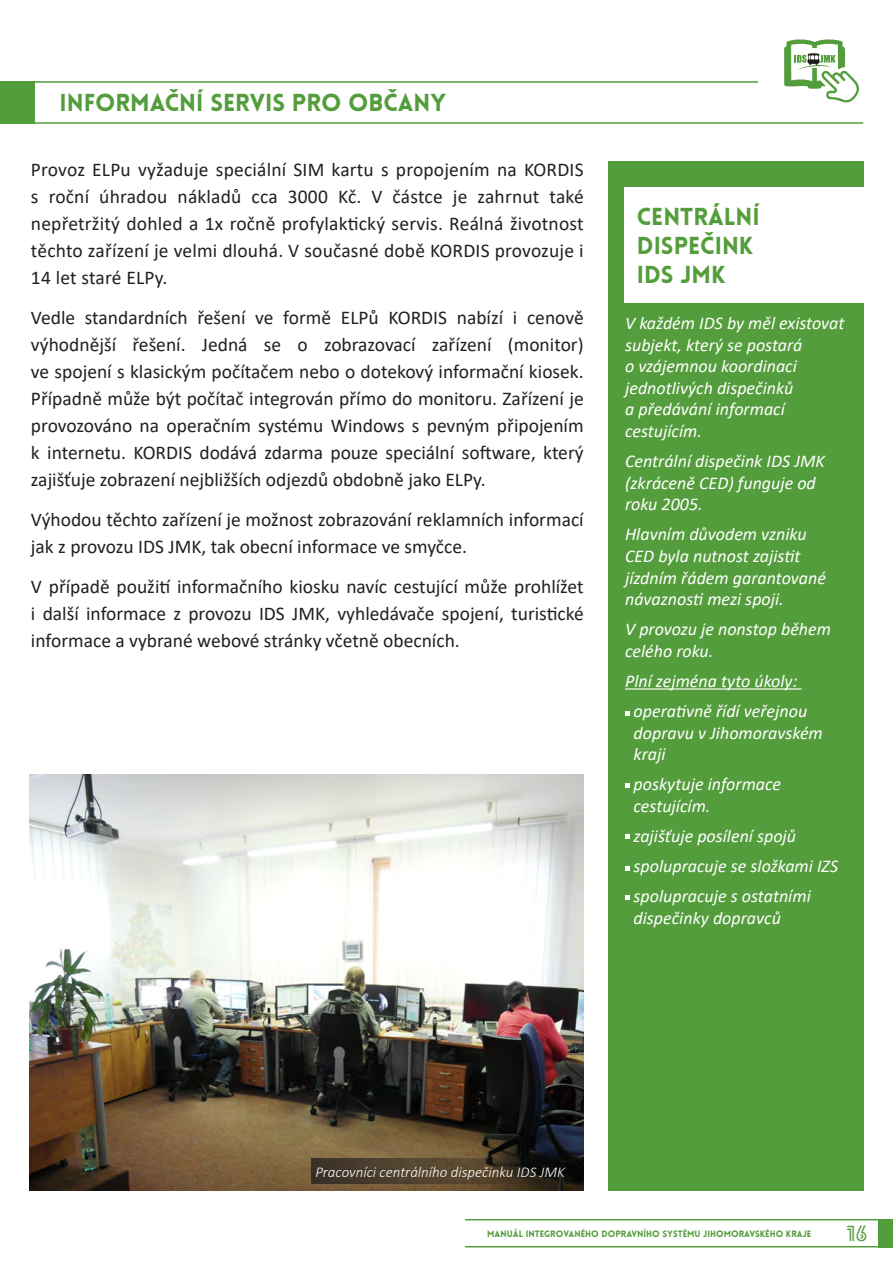
<style>
.page{position:relative;width:893px;height:1263px;background:#fff}
.page>*{position:absolute;margin:0;border:0;box-sizing:border-box;transform-origin:0 0}
.t1{font:900 24px "Lovelo";color:#549d3c}
.t2{font:700 21px "Lovelo Line";color:#549d3c}
.t3{font:19.5px/27px "Calibri";color:#231f20;text-align:justify}
.t4{font:italic 18px/21.6px "Calibri";color:#fff}
.t5{font:italic 300 15px "Calibri";color:#fff}
.t6{font:900 9px "Lovelo";color:#549d3c}
</style>
<div class="page">
<hr style="left:30px;top:122px;width:833px;height:2px;background:#549d3c">
<hr style="left:30px;top:81px;width:728px;height:2px;background:#549d3c">
<div style="left:0;top:81px;width:34px;height:43px;background:#549d3c"></div>
<svg style="left:784px;top:39px;width:75px;height:64px"></svg>
<hr style="left:465px;top:1246px;width:419px;height:1px;background:#549d3c">
<hr style="left:465px;top:1219px;width:419px;height:1px;background:#549d3c">
<div style="left:878px;top:1219px;width:15px;height:28px;background:#549d3c"></div>
<img style="left:30px;top:775px;width:554px;height:416px">
<div style="left:608px;top:162px;width:255px;height:1029px;background:#549d3c"></div>
<div style="left:624px;top:187px;width:239px;height:116px;background:#fff"></div>
<hr style="left:625px;top:688px;width:177px;height:1px;background:#fff">
<svg style="left:625px;top:711px;width:4px;height:4px"></svg>
<svg style="left:625px;top:784px;width:4px;height:4px"></svg>
<svg style="left:625px;top:835px;width:4px;height:4px"></svg>
<svg style="left:625px;top:866px;width:4px;height:4px"></svg>
<svg style="left:625px;top:895px;width:4px;height:5px"></svg>
<svg style="left:311px;top:1158px;width:266px;height:26px;background:#3f3425"></svg>
<p class="t1" style="left:60px;top:88px;width:388px">INFORMAČNÍ SERVIS PRO OBČANY</p>
<p class="t3" style="left:31px;top:156px;width:554px">Provoz ELPu vyžaduje speciální SIM kartu s propojením na KORDIS s roční úhradou nákladů cca 3000 Kč. V částce je zahrnut také nepřetržitý dohled a 1x ročně profylaktický servis. Reálná životnost těchto zařízení je velmi dlouhá. V současné době KORDIS provozuje i 14 let staré ELPy.</p>
<p class="t3" style="left:31px;top:304px;width:554px">Vedle standardních řešení ve formě ELPů KORDIS nabízí i cenově výhodnější řešení. Jedná se o zobrazovací zařízení (monitor) ve spojení s klasickým počítačem nebo o dotekový informační kiosek.<br>Případně může být počítač integrován přímo do monitoru. Zařízení je provozováno na operačním systému Windows s pevným připojením k internetu. KORDIS dodává zdarma pouze speciální software, který zajišťuje zobrazení nejbližších odjezdů obdobně jako ELPy.</p>
<p class="t3" style="left:31px;top:505px;width:554px">Výhodou těchto zařízení je možnost zobrazování reklamních informací jak z provozu IDS JMK, tak obecní informace ve smyčce.</p>
<p class="t3" style="left:31px;top:572px;width:554px">V případě použití informačního kiosku navíc cestující může prohlížet i další informace z provozu IDS JMK, vyhledávače spojení, turistické informace a vybrané webové stránky včetně obecních.</p>
<p class="t1" style="left:637px;top:202px;width:124px">CENTRÁLNÍ</p>
<p class="t1" style="left:637px;top:230px;width:118px">DISPEČINK</p>
<p class="t1" style="left:637px;top:259px;width:90px">IDS JMK</p>
<p class="t4" style="left:625px;top:311px;width:221px">V každém IDS by měl existovat subjekt, který se postará<br>o vzájemnou koordinaci jednotlivých dispečinků<br>a předávání informací cestujícím.</p>
<p class="t4" style="left:625px;top:449px;width:201px">Centrální dispečink IDS JMK (zkráceně CED) funguje od roku 2005.</p>
<p class="t4" style="left:625px;top:523px;width:202px">Hlavním důvodem vzniku<br>CED byla nutnost zajistit jízdním řádem garantované návaznosti mezi spoji.</p>
<p class="t4" style="left:625px;top:618px;width:207px">V provozu je nonstop během celého roku.</p>
<p class="t4" style="left:625px;top:669px;width:174px">Plní zejména tyto úkoly:</p>
<p class="t4" style="left:634px;top:699px;width:191px">operativně řídí veřejnou dopravu v Jihomoravském kraji</p>
<p class="t4" style="left:634px;top:773px;width:149px">poskytuje informace cestujícím.</p>
<p class="t4" style="left:634px;top:824px;width:164px">zajišťuje posílení spojů</p>
<p class="t4" style="left:634px;top:855px;width:206px">spolupracuje se složkami IZS</p>
<p class="t4" style="left:634px;top:885px;width:179px">spolupracuje s ostatními dispečinky dopravců</p>
<p class="t5" style="left:315px;top:1163px;width:251px">Pracovníci centrálního dispečinku IDS JMK</p>
<p class="t6" style="left:487px;top:1228px;width:326px">MANUÁL INTEGROVANÉHO DOPRAVNÍHO SYSTÉMU JIHOMORAVSKÉHO KRAJE</p>
<p class="t2" style="left:847px;top:1221px;width:22px">16</p>
</div>
